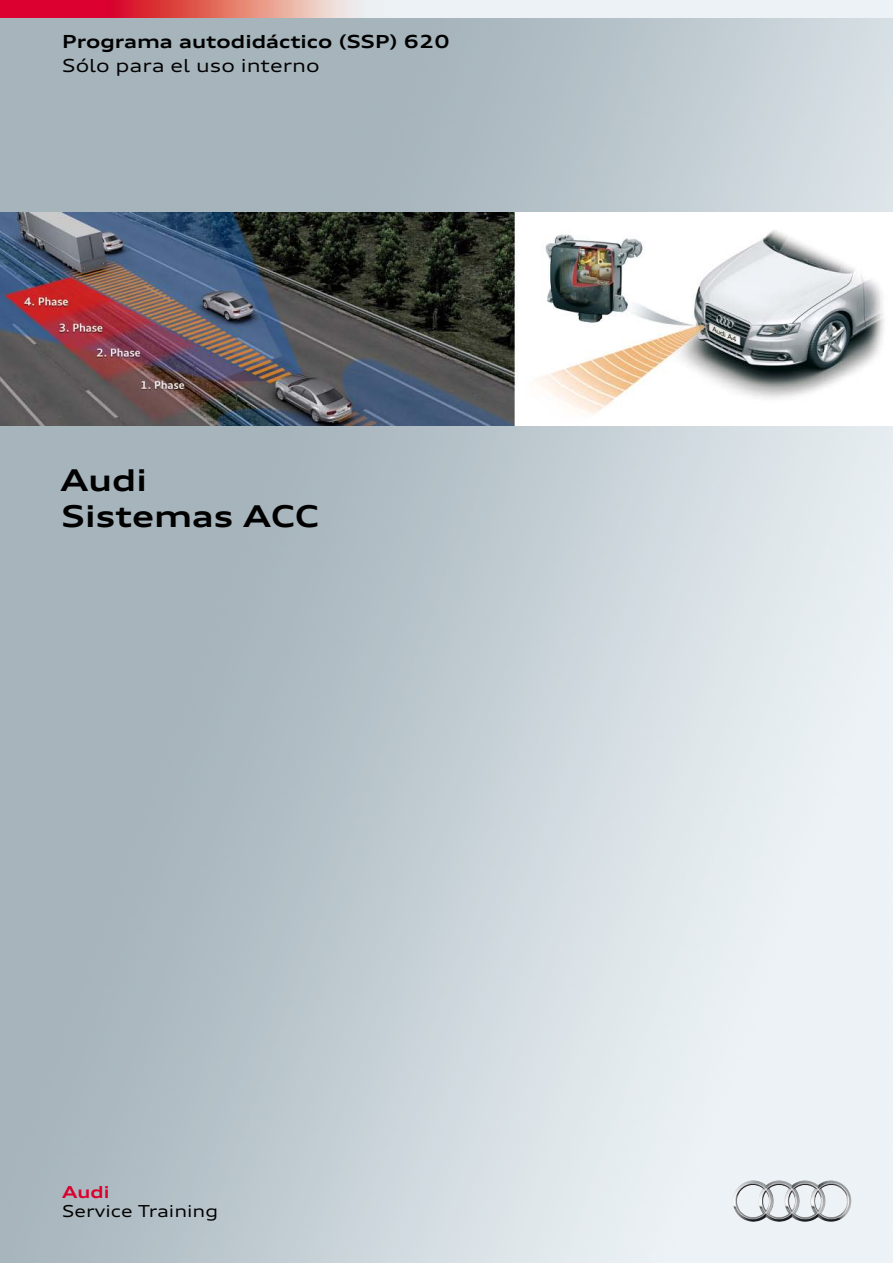
<style>
.page{position:relative;width:893px;height:1263px;background:#fff}
.page>*{position:absolute;margin:0;border:0;box-sizing:border-box;transform-origin:0 0}
.t1{font:700 expanded 30px/36px "Audi Type";color:#000}
.t2{font:700 expanded 18px "Audi Type";color:#000}
.t3{font:expanded 18px "Audi Type";color:#000}
.t4{font:expanded 16.5px "Audi Type";color:#000}
.t5{font:700 expanded 16.5px "Audi Type";color:#da002f}
</style>
<div class="page">
<img style="left:0;top:17px;width:893px;height:1246px">
<img style="left:0;top:0;width:893px;height:17px">
<img style="left:0;top:213px;width:893px;height:212px">
<img style="left:767px;top:1180px;width:62px;height:5px">
<p class="t2" style="left:62px;top:30px;width:389px">Programa autodidáctico (SSP) 620</p>
<p class="t3" style="left:62px;top:54px;width:259px">Sólo para el uso interno</p>
<h1 class="t1" style="left:61px;top:461px;width:260px">Audi<br>Sistemas ACC</h1>
<p class="t5" style="left:62px;top:1182px;width:49px">Audi</p>
<p class="t4" style="left:62px;top:1200px;width:158px">Service Training</p>
</div>
